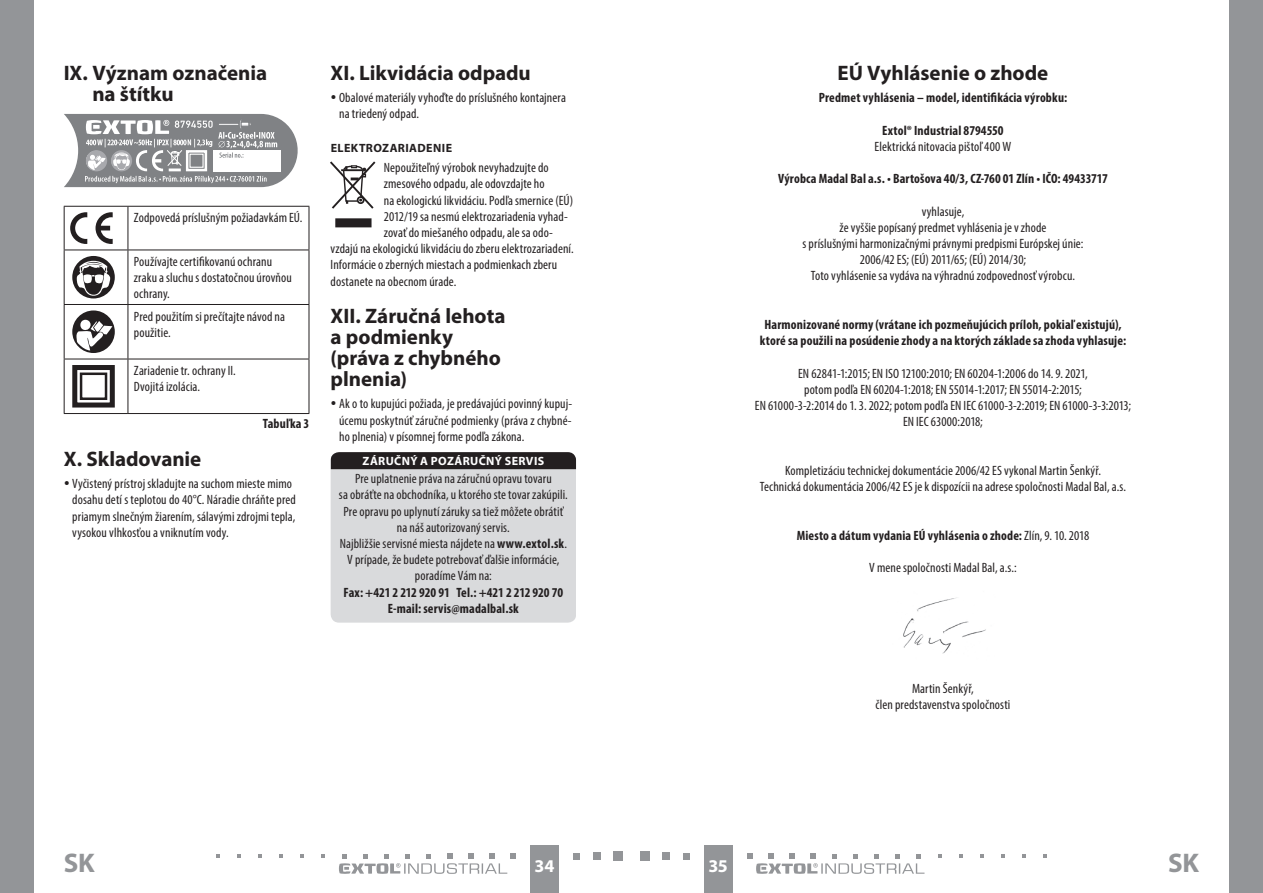
<style>
.page{position:relative;width:1263px;height:893px;background:#fff}
.page>*{position:absolute;margin:0;border:0;box-sizing:border-box;transform-origin:0 0}
.t1{font:700 27px "Myriad Pro";color:#939598}
.oddíl{font:700 21px/21px "Myriad Pro";letter-spacing:-.005em;color:#231f20}
.t2{font:700 18px "Myriad Pro";color:#fff}
.Normální{font:condensed 13.5px/16.2px "Myriad Pro";letter-spacing:.005em;color:#231f20;text-align:center}
.Normální-2{font:700 condensed 13.5px/16.2px "Myriad Pro";letter-spacing:.01em;color:#231f20;text-align:center}
.t3{font:700 12px "Myriad Pro";letter-spacing:.03em;color:#fff}
.subtitulek{font:700 12px "Myriad Pro";letter-spacing:.035em;color:#231f20}
.s1{font-weight:700}
.s2{font-weight:400}
</style>
<div class="page">
<div style="left:0;top:0;width:34px;height:893px;background:#939598"></div>
<div style="left:1229px;top:0;width:34px;height:893px;background:#939598"></div>
<div style="left:704px;top:844px;width:29px;height:49px;background:#939598"></div>
<div style="left:530px;top:844px;width:28px;height:49px;background:#939598"></div>
<div style="left:640px;top:851px;width:9px;height:10px;background:#939598"></div>
<div style="left:662px;top:852px;width:8px;height:8px;background:#939598"></div>
<div style="left:683px;top:853px;width:7px;height:6px;background:#939598"></div>
<svg style="left:938px;top:854px;width:4px;height:4px"></svg>
<svg style="left:959px;top:854px;width:4px;height:4px"></svg>
<svg style="left:980px;top:854px;width:4px;height:4px"></svg>
<svg style="left:1001px;top:854px;width:4px;height:4px"></svg>
<svg style="left:1022px;top:854px;width:4px;height:4px"></svg>
<svg style="left:1043px;top:854px;width:4px;height:4px"></svg>
<div style="left:614px;top:851px;width:9px;height:10px;background:#939598"></div>
<div style="left:593px;top:852px;width:8px;height:8px;background:#939598"></div>
<svg style="left:573px;top:853px;width:6px;height:6px"></svg>
<svg style="left:321px;top:854px;width:4px;height:4px"></svg>
<svg style="left:300px;top:854px;width:4px;height:4px"></svg>
<svg style="left:279px;top:854px;width:4px;height:4px"></svg>
<svg style="left:258px;top:854px;width:4px;height:4px"></svg>
<svg style="left:237px;top:854px;width:4px;height:4px"></svg>
<svg style="left:216px;top:854px;width:4px;height:4px"></svg>
<svg style="left:747px;top:853px;width:177px;height:21px"></svg>
<svg style="left:339px;top:853px;width:177px;height:21px"></svg>
<img style="left:903px;top:597px;width:83px;height:57px">
<svg style="left:64px;top:114px;width:234px;height:73px"></svg>
<hr style="left:64px;top:206px;width:64px;height:1px;background:#231f20">
<hr style="left:64px;top:207px;width:1px;height:43px;background:#231f20">
<hr style="left:128px;top:206px;width:181px;height:1px;background:#231f20">
<hr style="left:128px;top:207px;width:1px;height:43px;background:#231f20">
<hr style="left:309px;top:207px;width:1px;height:43px;background:#231f20">
<hr style="left:64px;top:250px;width:64px;height:1px;background:#231f20">
<hr style="left:64px;top:250px;width:1px;height:54px;background:#231f20">
<hr style="left:128px;top:250px;width:181px;height:1px;background:#231f20">
<hr style="left:128px;top:250px;width:1px;height:54px;background:#231f20">
<hr style="left:309px;top:250px;width:1px;height:54px;background:#231f20">
<hr style="left:64px;top:304px;width:64px;height:1px;background:#231f20">
<hr style="left:64px;top:305px;width:1px;height:54px;background:#231f20">
<hr style="left:128px;top:304px;width:181px;height:1px;background:#231f20">
<hr style="left:128px;top:305px;width:1px;height:54px;background:#231f20">
<hr style="left:309px;top:305px;width:1px;height:54px;background:#231f20">
<hr style="left:64px;top:359px;width:64px;height:1px;background:#231f20">
<hr style="left:64px;top:359px;width:1px;height:54px;background:#231f20">
<hr style="left:128px;top:359px;width:181px;height:1px;background:#231f20">
<hr style="left:128px;top:359px;width:1px;height:54px;background:#231f20">
<hr style="left:309px;top:359px;width:1px;height:54px;background:#231f20">
<hr style="left:64px;top:413px;width:64px;height:1px;background:#231f20">
<hr style="left:128px;top:413px;width:181px;height:1px;background:#231f20">
<svg style="left:70px;top:212px;width:17px;height:32px"></svg>
<svg style="left:96px;top:212px;width:17px;height:32px"></svg>
<svg style="left:72px;top:256px;width:43px;height:42px"></svg>
<svg style="left:72px;top:310px;width:43px;height:43px"></svg>
<div style="left:72px;top:365px;width:43px;height:43px;border:5px solid #231f20"></div>
<div style="left:80px;top:373px;width:27px;height:27px;border:3px solid #231f20"></div>
<svg style="left:330px;top:161px;width:46px;height:48px"></svg>
<div style="left:335px;top:218px;width:36px;height:9px;background:#231f20"></div>
<div style="left:331px;top:469px;width:245px;height:154px;background:#d9dadc"></div>
<div style="left:331px;top:452px;width:245px;height:17px;background:#231f20"></div>
<p class="oddíl" style="left:92px;top:61px;width:176px;text-indent:-29px">IX. Význam označenia na štítku</p>
<p class="Normální" style="left:134px;top:210px;width:170px">Zodpovedá príslušným požiadavkám EÚ.</p>
<p class="Normální" style="left:134px;top:253px;width:159px;text-align:left">Používajte certifikovanú ochranu zraku a sluchu s dostatočnou úrovňou ochrany.</p>
<p class="Normální" style="left:134px;top:308px;width:153px;text-align:left">Pred použitím si prečítajte návod na použitie.</p>
<p class="Normální" style="left:134px;top:362px;width:103px;text-align:left">Zariadenie tr. ochrany II.<br>Dvojitá izolácia.</p>
<p class="Normální-2" style="left:263px;top:415px;width:48px">Tabuľka 3</p>
<p class="oddíl" style="left:64px;top:447px;width:139px">X. Skladovanie</p>
<p class="Normální" style="left:72px;top:475px;width:225px;text-align:left">Vyčistený prístroj skladujte na suchom mieste mimo dosahu detí s teplotou do 40°C. Náradie chráňte pred priamym slnečným žiarením, sálavými zdrojmi tepla, vysokou vlhkosťou a vniknutím vody.</p>
<p class="oddíl" style="left:331px;top:61px;width:202px">XI. Likvidácia odpadu</p>
<p class="Normální" style="left:339px;top:89px;width:228px;text-align:left">Obalové materiály vyhoďte do príslušného kontajnera na triedený odpad.</p>
<p class="subtitulek" style="left:331px;top:140px;width:123px">ELEKTROZARIADENIE</p>
<p class="Normální" style="left:384px;top:159px;width:166px">Nepoužiteľný výrobok nevyhadzujte do</p>
<p class="Normální" style="left:384px;top:176px;width:162px">zmesového odpadu, ale odovzdajte ho</p>
<p class="Normální" style="left:384px;top:192px;width:191px">na ekologickú likvidáciu. Podľa smernice (EÚ)</p>
<p class="Normální" style="left:384px;top:208px;width:185px">2012/19 sa nesmú elektrozariadenia vyhad-</p>
<p class="Normální" style="left:384px;top:224px;width:171px">zovať do miešaného odpadu, ale sa odo-</p>
<p class="Normální" style="left:331px;top:240px;width:245px">vzdajú na ekologickú likvidáciu do zberu elektrozariadení.</p>
<p class="Normální" style="left:331px;top:257px;width:228px">Informácie o zberných miestach a podmienkach zberu</p>
<p class="Normální" style="left:331px;top:273px;width:127px">dostanete na obecnom úrade.</p>
<p class="oddíl" style="left:331px;top:304px;width:176px">XII. Záručná lehota a podmienky (práva z chybného plnenia)</p>
<p class="Normální" style="left:339px;top:396px;width:234px;text-align:justify">Ak o to kupujúci požiada, je predávajúci povinný kupuj&shy;úcemu poskytnúť záručné podmienky (práva z chybné&shy;ho plnenia) v písomnej forme podľa zákona.</p>
<p class="t3" style="left:362px;top:453px;width:183px">ZÁRUČNÝ A POZÁRUČNÝ SERVIS</p>
<p class="Normální" style="left:339px;top:471px;width:230px">Pre uplatnenie práva na záručnú opravu tovaru<br>sa obráťte na obchodníka, u ktorého ste tovar zakúpili.<br>Pre opravu po uplynutí záruky sa tiež môžete obrátiť na náš autorizovaný servis.<br>Najbližšie servisné miesta nájdete na <span class="s1">www.extol.sk</span>.<br>V prípade, že budete potrebovať ďalšie informácie, poradíme Vám na:<br><span class="s1">Fax: +421 2 212 920 91 Tel.: +421 2 212 920 70<br>E-mail: servis@madalbal.sk</span></p>
<p class="oddíl" style="left:837px;top:61px;width:212px">EÚ Vyhlásenie o zhode</p>
<p class="Normální-2" style="left:819px;top:89px;width:250px">Predmet vyhlásenia – model, identifikácia výrobku:</p>
<p class="Normální-2" style="left:882px;top:122px;width:123px">Extol® Industrial 8794550</p>
<p class="Normální" style="left:874px;top:138px;width:138px">Elektrická nitovacia pištoľ 400 W</p>
<p class="Normální-2" style="left:778px;top:170px;width:331px">Výrobca Madal Bal a.s. • Bartošova 40/3, CZ-760 01 Zlín • IČO: 49433717</p>
<p class="Normální" style="left:803px;top:203px;width:282px">vyhlasuje,<br>že vyššie popísaný predmet vyhlásenia je v zhode<br>s príslušnými harmonizačnými právnymi predpismi Európskej únie:<br>2006/42 ES; (EÚ) 2011/65; (EÚ) 2014/30;</p>
<p class="Normální" style="left:811px;top:268px;width:266px">Toto vyhlásenie sa vydáva na výhradnú zodpovednosť výrobcu.</p>
<p class="Normální-2" style="left:760px;top:316px;width:368px">Harmonizované normy (vrátane ich pozmeňujúcich príloh, pokiaľ existujú), ktoré sa použili na posúdenie zhody a na ktorých základe sa zhoda vyhlasuje:</p>
<p class="Normální" style="left:798px;top:365px;width:291px">EN 62841-1:2015; EN ISO 12100:2010; EN 60204-1:2006 do 14. 9. 2021, potom podľa EN 60204-1:2018; EN 55014-1:2017; EN 55014-2:2015;</p>
<p class="Normální" style="left:755px;top:397px;width:378px">EN 61000-3-2:2014 do 1. 3. 2022; potom podľa EN IEC 61000-3-2:2019; EN 61000-3-3:2013;</p>
<p class="Normální" style="left:903px;top:413px;width:81px">EN IEC 63000:2018;</p>
<p class="Normální" style="left:760px;top:462px;width:368px">Kompletizáciu technickej dokumentácie 2006/42 ES vykonal Martin Šenkýř.<br>Technická dokumentácia 2006/42 ES je k dispozícii na adrese spoločnosti Madal Bal, a.s.</p>
<p class="Normální-2" style="left:797px;top:527px;width:294px">Miesto a dátum vydania EÚ vyhlásenia o zhode: <span class="s2">Zlín, 9. 10. 2018</span></p>
<p class="Normální" style="left:869px;top:559px;width:149px">V mene spoločnosti Madal Bal, a.s.:</p>
<p class="Normální" style="left:875px;top:680px;width:136px">Martin Šenkýř,<br>člen predstavenstva spoločnosti</p>
<h1 class="t1" style="left:64px;top:845px;width:32px">SK</h1>
<h3 class="t2" style="left:534px;top:855px;width:21px">34</h3>
<h3 class="t2" style="left:708px;top:855px;width:21px">35</h3>
<h1 class="t1" style="left:1168px;top:845px;width:32px">SK</h1>
</div>
